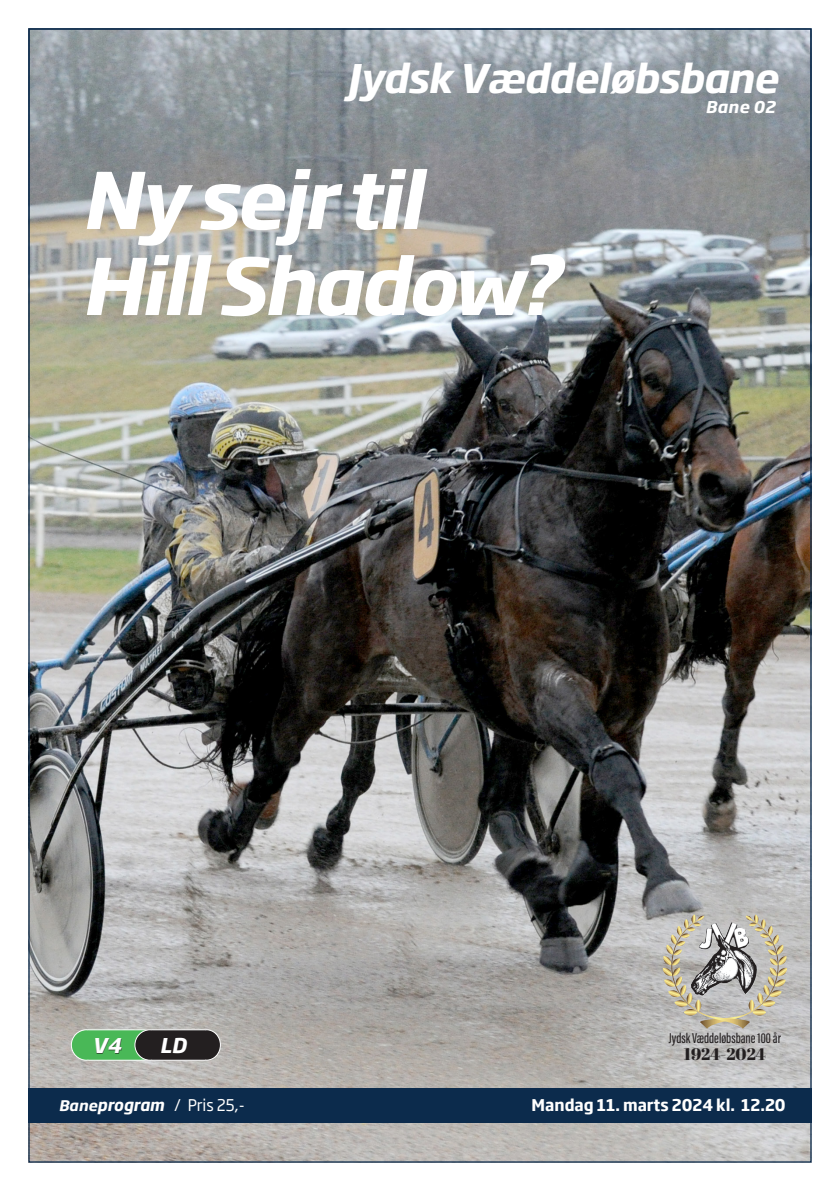
<style>
.page{position:relative;width:840px;height:1191px;background:#fff}
.page>*{position:absolute;margin:0;border:0;box-sizing:border-box;transform-origin:0 0}
.Rubrik{font:italic 700 77px/86px "Soho Gothic Pro";letter-spacing:-.04em;color:#fff}
.t1{font:italic 700 39px "Soho Gothic Pro";letter-spacing:-.02em;color:#fff}
.t2{font:italic 700 20.2px "Soho Gothic Pro";color:#fff}
.t3{font:16.6px "Abril Fatface";color:#231f20}
.t4{font:700 16px "Soho Gothic Pro";color:#fff;scale:.95 1}
.t5{font:16px "Soho Gothic Pro";color:#fff;scale:.95 1}
.t6{font:italic 700 16px "Soho Gothic Pro";letter-spacing:.02em;color:#fff}
.t7{font:500 14.6px "Acumin Pro Extra Cond";color:#231f20}
.s1{font-weight:700;font-style:italic;font-size:14.4px}
.s2{font-weight:700;font-style:italic}
</style>
<div class="page">
<img style="left:30px;top:30px;width:779px;height:1130px">
<svg style="left:70px;top:1029px;width:151px;height:32px"></svg>
<div style="left:162px;top:1038px;width:26px;height:16px;background:#231f20"></div>
<div style="left:28px;top:1089px;width:783px;height:34px;background:#0c2b4c"></div>
<svg style="left:662px;top:914px;width:125px;height:114px"></svg>
<img style="left:686px;top:922px;width:76px;height:86px">
<p class="t1" style="left:346px;top:48px;width:432px">Jydsk Væddeløbsbane</p>
<p class="t6" style="left:705px;top:94px;width:71px">Bane 02</p>
<p class="Rubrik" style="left:81px;top:153px;width:480px">Ny sejr til<br>Hill Shadow?</p>
<p class="t2" style="left:92px;top:1029px;width:31px">V4</p>
<p class="t2" style="left:160px;top:1029px;width:28px">LD</p>
<p class="t7" style="left:668px;top:1029px;width:114px">Jydsk Væddeløbsbane 100 år</p>
<p class="t3" style="left:683px;top:1042px;width:83px">1924-2024</p>
<p class="t5" style="left:59px;top:1093px;width:197px"><span class="s1">Bane</span><span class="s2">program</span> / Pris 25,-</p>
<p class="t4" style="left:531px;top:1092px;width:269px">Mandag 11. marts 2024 kl. 12.20</p>
</div>
